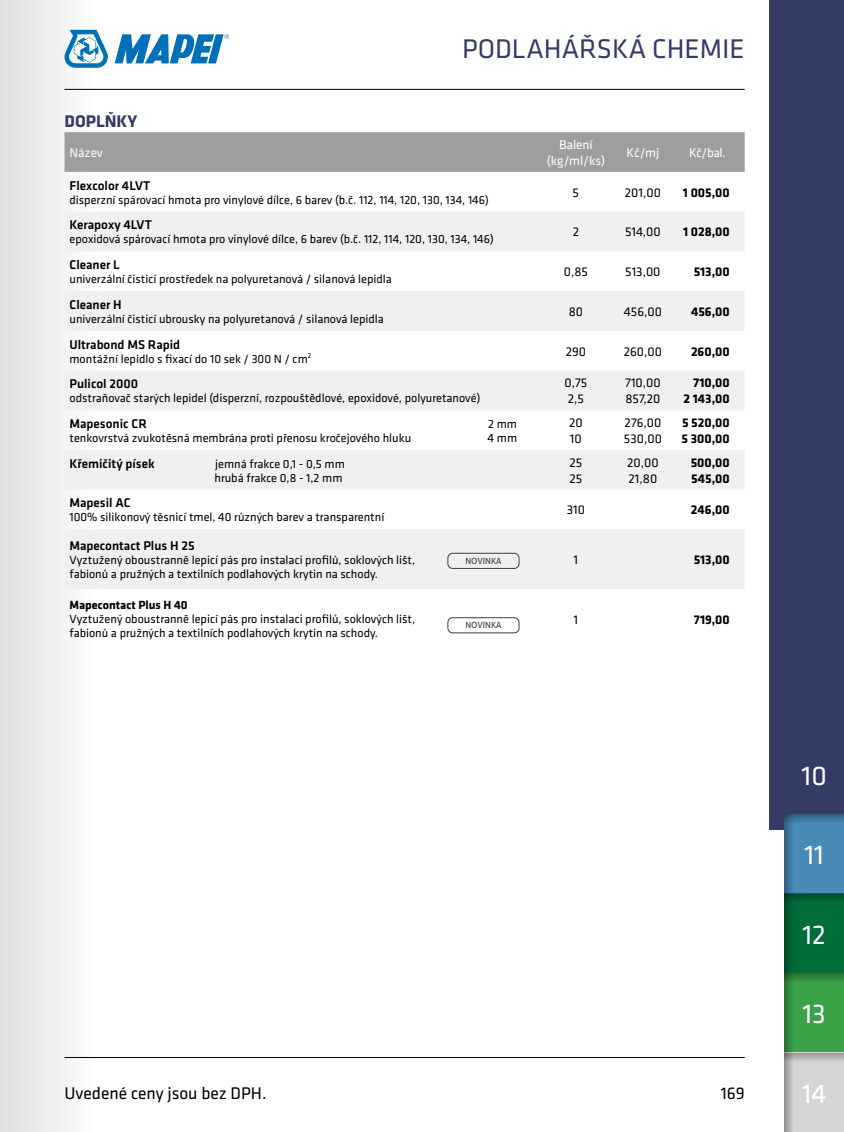
<style>
.page{position:relative;width:844px;height:1132px;background:#fff}
.page>*{position:absolute;margin:0;border:0;box-sizing:border-box;transform-origin:0 0}
.t1{font:28px "Klavika";color:#343b65}
.t2{font:28px "Klavika";color:#fff}
.t3{font:17.5px "Klavika";color:#000}
.t4{font:700 17.5px "Klavika";color:#343b65}
.t5{font:500 13.12px "Klavika";color:#000}
.t6{font:13.12px/15.8px "Klavika";color:#000}
.t7{font:700 13.12px/15.8px "Klavika";color:#000}
.t8{font:13.12px/15.8px "Klavika";color:#fff;text-align:center}
.t9{font:12.25px/14px "Klavika";color:#000}
.t10{font:700 12.25px "Klavika";color:#000}
.t11{font:8.58px "Aller";color:#3e3d40}
</style>
<div class="page">
<hr style="left:64px;top:1056px;width:680px;height:1px;background:#000">
<div style="left:0;top:0;width:100px;height:1131px;background:linear-gradient(to right,#dfdfdf,#fff)"></div>
<hr style="left:64px;top:89px;width:680px;height:1px;background:#000">
<svg style="left:64px;top:30px;width:44px;height:38px"></svg>
<svg style="left:115px;top:34px;width:114px;height:29px"></svg>
<div style="left:64px;top:132px;width:680px;height:40px;background:#9c9e9f"></div>
<svg style="left:64px;top:211px;width:680px;height:377px;fill:#f0f0f1"></svg>
<div style="left:447px;top:553px;width:72px;height:15px;border:1px solid #3e3d40;border-radius:5px"></div>
<div style="left:447px;top:617px;width:72px;height:15px;border:1px solid #3e3d40;border-radius:5px"></div>
<div style="left:769px;top:0;width:74px;height:828px;background:#343b65"></div>
<div style="left:784px;top:814px;width:59px;height:79px;background:#478bb6"></div>
<div style="left:784px;top:893px;width:59px;height:79px;background:#006d39"></div>
<div style="left:784px;top:972px;width:59px;height:80px;background:#3ca247"></div>
<div style="left:784px;top:1052px;width:59px;height:79px;background:#d5d5d3"></div>
<svg style="left:784px;top:823px;width:9px;height:308px"></svg>
<svg style="left:784px;top:814px;width:59px;height:9px"></svg>
<svg style="left:784px;top:893px;width:59px;height:9px"></svg>
<svg style="left:784px;top:972px;width:59px;height:9px"></svg>
<svg style="left:784px;top:1052px;width:59px;height:9px"></svg>
<h2 class="t4" style="left:64px;top:112px;width:74px">DOPLŇKY</h2>
<h1 class="t1" style="left:462px;top:33px;width:284px">PODLAHÁŘSKÁ CHEMIE</h1>
<p class="t8" style="left:69px;top:145px;width:35px">Název</p>
<p class="t8" style="left:546px;top:137px;width:60px">Balení (kg/ml/ks)</p>
<p class="t8" style="left:626px;top:145px;width:34px">Kč/mj</p>
<p class="t8" style="left:689px;top:145px;width:38px">Kč/bal.</p>
<p class="t5" style="left:69px;top:178px;width:82px">Flexcolor 4LVT</p>
<p class="t9" style="left:69px;top:193px;width:421px">disperzní spárovací hmota pro vinylové dílce, 6 barev (b.č. 112, 114, 120, 130, 134, 146)</p>
<p class="t6" style="left:572px;top:185px;width:8px">5</p>
<p class="t6" style="left:624px;top:185px;width:38px">201,00</p>
<p class="t7" style="left:682px;top:185px;width:48px">1 005,00</p>
<p class="t5" style="left:69px;top:218px;width:84px">Kerapoxy 4LVT</p>
<p class="t9" style="left:69px;top:232px;width:426px">epoxidová spárovací hmota pro vinylové dílce, 6 barev (b.č. 112, 114, 120, 130, 134, 146)</p>
<p class="t5" style="left:69px;top:257px;width:52px">Cleaner L</p>
<p class="t9" style="left:69px;top:272px;width:324px">univerzální čisticí prostředek na polyuretanová / silanová lepidla</p>
<p class="t5" style="left:69px;top:297px;width:54px">Cleaner H</p>
<p class="t9" style="left:69px;top:312px;width:316px">univerzální čisticí ubrousky na polyuretanová / silanová lepidla</p>
<p class="t5" style="left:69px;top:337px;width:112px">Ultrabond MS Rapid</p>
<p class="t9" style="left:69px;top:351px;width:243px">montážní lepidlo s fixací do 10 sek / 300 N / cm<sup>2</sup></p>
<p class="t5" style="left:69px;top:376px;width:70px">Pulicol 2000</p>
<p class="t9" style="left:69px;top:391px;width:412px">odstraňovač starých lepidel (disperzní, rozpouštědlové, epoxidové, polyuretanové)</p>
<p class="t5" style="left:69px;top:416px;width:79px">Mapesonic CR</p>
<p class="t9" style="left:488px;top:417px;width:30px">2 mm</p>
<p class="t9" style="left:69px;top:431px;width:343px">tenkovrstvá zvukotěsná membrána proti přenosu kročejového hluku</p>
<p class="t9" style="left:487px;top:431px;width:31px">4 mm</p>
<p class="t6" style="left:572px;top:224px;width:8px">2</p>
<p class="t6" style="left:625px;top:224px;width:37px">514,00</p>
<p class="t7" style="left:682px;top:224px;width:48px">1 028,00</p>
<p class="t6" style="left:563px;top:264px;width:26px">0,85</p>
<p class="t6" style="left:625px;top:264px;width:37px">513,00</p>
<p class="t7" style="left:693px;top:264px;width:38px">513,00</p>
<p class="t6" style="left:568px;top:304px;width:16px">80</p>
<p class="t6" style="left:623px;top:304px;width:40px">456,00</p>
<p class="t7" style="left:690px;top:304px;width:40px">456,00</p>
<p class="t6" style="left:565px;top:343px;width:22px">290</p>
<p class="t6" style="left:623px;top:343px;width:40px">260,00</p>
<p class="t7" style="left:690px;top:343px;width:40px">260,00</p>
<p class="t6" style="left:564px;top:375px;width:24px">0,75<br>2,5</p>
<p class="t6" style="left:625px;top:375px;width:37px">710,00<br>857,20</p>
<p class="t7" style="left:683px;top:375px;width:48px;text-align:right">710,00<br>2 143,00</p>
<p class="t6" style="left:569px;top:415px;width:15px">20<br>10</p>
<p class="t6" style="left:623px;top:415px;width:39px">276,00<br>530,00</p>
<p class="t7" style="left:681px;top:415px;width:50px">5 520,00<br>5 300,00</p>
<p class="t5" style="left:69px;top:456px;width:87px">Křemičitý písek</p>
<p class="t9" style="left:214px;top:456px;width:132px">jemná frakce 0,1 - 0,5 mm hrubá frakce 0,8 - 1,2 mm</p>
<p class="t6" style="left:569px;top:454px;width:14px">25<br>25</p>
<p class="t6" style="left:627px;top:454px;width:33px">20,00<br>21,80</p>
<p class="t7" style="left:690px;top:454px;width:41px">500,00<br>545,00</p>
<p class="t5" style="left:69px;top:496px;width:63px">Mapesil AC</p>
<p class="t9" style="left:69px;top:510px;width:316px">100% silikonový těsnicí tmel, 40 různých barev a transparentní</p>
<p class="t6" style="left:566px;top:502px;width:20px">310</p>
<p class="t7" style="left:690px;top:502px;width:40px">246,00</p>
<p class="t5" style="left:69px;top:538px;width:127px">Mapecontact Plus H 25</p>
<p class="t9" style="left:69px;top:553px;width:347px">Vyztužený oboustranně lepicí pás pro instalaci profilů, soklových lišt, fabionů a pružných a textilních podlahových krytin na schody.</p>
<p class="t6" style="left:573px;top:552px;width:6px">1</p>
<p class="t7" style="left:693px;top:552px;width:38px">513,00</p>
<p class="t10" style="left:69px;top:598px;width:120px">Mapecontact Plus H 40</p>
<p class="t9" style="left:69px;top:612px;width:347px">Vyztužený oboustranně lepicí pás pro instalaci profilů, soklových lišt, fabionů a pružných a textilních podlahových krytin na schody.</p>
<p class="t6" style="left:573px;top:611px;width:6px">1</p>
<p class="t7" style="left:693px;top:611px;width:37px">719,00</p>
<p class="t11" style="left:465px;top:555px;width:38px">NOVINKA</p>
<p class="t11" style="left:465px;top:619px;width:38px">NOVINKA</p>
<h2 class="t3" style="left:64px;top:1083px;width:203px">Uvedené ceny jsou bez DPH.</h2>
<h2 class="t3" style="left:720px;top:1083px;width:25px">169</h2>
<h1 class="t2" style="left:801px;top:760px;width:27px">10</h1>
<h1 class="t2" style="left:804px;top:839px;width:21px">11</h1>
<h1 class="t2" style="left:802px;top:919px;width:25px">12</h1>
<h1 class="t2" style="left:802px;top:998px;width:25px">13</h1>
<h1 class="t2" style="left:801px;top:1077px;width:26px">14</h1>
</div>
